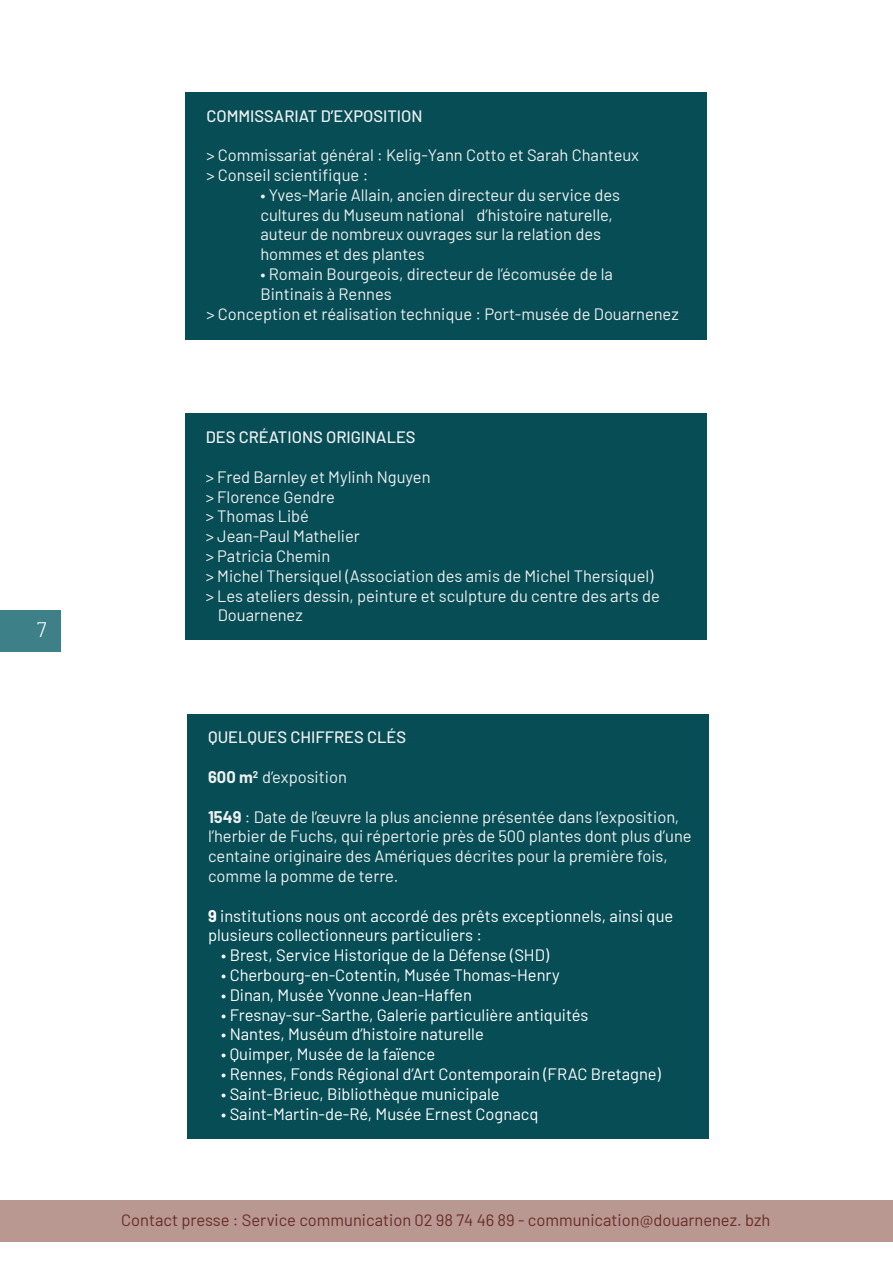
<style>
.page{position:relative;width:893px;height:1263px;background:#fff}
.page>*{position:absolute;margin:0;border:0;box-sizing:border-box;transform-origin:0 0}
.t1{font:300 21px "Barlow";color:#fff}
.t2{font:16.5px/19.8px "Barlow";color:#eef0ef}
.t3{font:16.5px/19.8px "Barlow";color:#fff}
.t4{font:16.5px "Barlow";color:#692c2a}
.t5{font:500 16.5px "Barlow";color:#eef0ef}
.s1{font-weight:700}
</style>
<div class="page">
<div style="left:0;top:611px;width:61px;height:41px;background:#3d8088"></div>
<div style="left:185px;top:92px;width:522px;height:247px;background:#064d56"></div>
<div style="left:185px;top:414px;width:522px;height:226px;background:#064d56"></div>
<div style="left:187px;top:714px;width:522px;height:425px;background:#064d56"></div>
<div style="left:0;top:1200px;width:893px;height:42px;background:#b99891"></div>
<p class="t1" style="left:37px;top:614px;width:11px">7</p>
<p class="t5" style="left:206px;top:104px;width:218px">COMMISSARIAT D’EXPOSITION</p>
<p class="t2" style="left:206px;top:144px;width:434px">&gt; Commissariat général : Kelig-Yann Cotto et Sarah Chanteux &gt; Conseil scientifique :</p>
<p class="t2" style="left:260px;top:184px;width:361px">• Yves-Marie Allain, ancien directeur du service des cultures du Museum national d’histoire naturelle, auteur de nombreux ouvrages sur la relation des hommes et des plantes</p>
<p class="t2" style="left:260px;top:263px;width:354px">• Romain Bourgeois, directeur de l’écomusée de la</p>
<p class="t2" style="left:260px;top:283px;width:133px">Bintinais à Rennes</p>
<p class="t2" style="left:206px;top:303px;width:474px">&gt; Conception et réalisation technique : Port-musée de Douarnenez</p>
<p class="t5" style="left:206px;top:425px;width:211px">DES CRÉATIONS ORIGINALES</p>
<p class="t2" style="left:206px;top:466px;width:226px">&gt; Fred Barnley et Mylinh Nguyen</p>
<p class="t2" style="left:206px;top:485px;width:131px">&gt; Florence Gendre</p>
<p class="t2" style="left:206px;top:505px;width:105px">&gt; Thomas Libé</p>
<p class="t2" style="left:206px;top:525px;width:156px">&gt; Jean-Paul Mathelier</p>
<p class="t2" style="left:206px;top:545px;width:126px">&gt; Patricia Chemin</p>
<p class="t2" style="left:206px;top:565px;width:449px">&gt; Michel Thersiquel (Association des amis de Michel Thersiquel)</p>
<p class="t2" style="left:206px;top:584px;width:456px">&gt; Les ateliers dessin, peinture et sculpture du centre des arts de</p>
<p class="t2" style="left:218px;top:604px;width:86px">Douarnenez</p>
<p class="t5" style="left:208px;top:725px;width:199px">QUELQUES CHIFFRES CLÉS</p>
<p class="t2" style="left:208px;top:766px;width:140px"><span class="s1">600 m</span><sup>2</sup> d’exposition</p>
<p class="t2" style="left:208px;top:805px;width:485px"><span class="s1">1549</span> : Date de l’œuvre la plus ancienne présentée dans l’exposition, l’herbier de Fuchs, qui répertorie près de 500 plantes dont plus d’une centaine originaire des Amériques décrites pour la première fois, comme la pomme de terre.</p>
<p class="t3" style="left:208px;top:904px;width:467px"><span class="s1">9</span> institutions nous ont accordé des prêts exceptionnels, ainsi que plusieurs collectionneurs particuliers :</p>
<p class="t3" style="left:221px;top:944px;width:329px">• Brest, Service Historique de la Défense (SHD)</p>
<p class="t3" style="left:221px;top:964px;width:340px">• Cherbourg-en-Cotentin, Musée Thomas-Henry</p>
<p class="t3" style="left:221px;top:984px;width:252px">• Dinan, Musée Yvonne Jean-Haffen</p>
<p class="t3" style="left:221px;top:1003px;width:369px">• Fresnay-sur-Sarthe, Galerie particulière antiquités</p>
<p class="t3" style="left:221px;top:1023px;width:264px">• Nantes, Muséum d’histoire naturelle</p>
<p class="t3" style="left:221px;top:1043px;width:215px">• Quimper, Musée de la faïence</p>
<p class="t3" style="left:221px;top:1063px;width:441px">• Rennes, Fonds Régional d’Art Contemporain (FRAC Bretagne)</p>
<p class="t3" style="left:221px;top:1083px;width:280px">• Saint-Brieuc, Bibliothèque municipale</p>
<p class="t3" style="left:221px;top:1102px;width:319px">• Saint-Martin-de-Ré, Musée Ernest Cognacq</p>
<p class="t4" style="left:121px;top:1208px;width:650px">Contact presse : Service communication 02 98 74 46 89 - communication@douarnenez. bzh</p>
</div>
